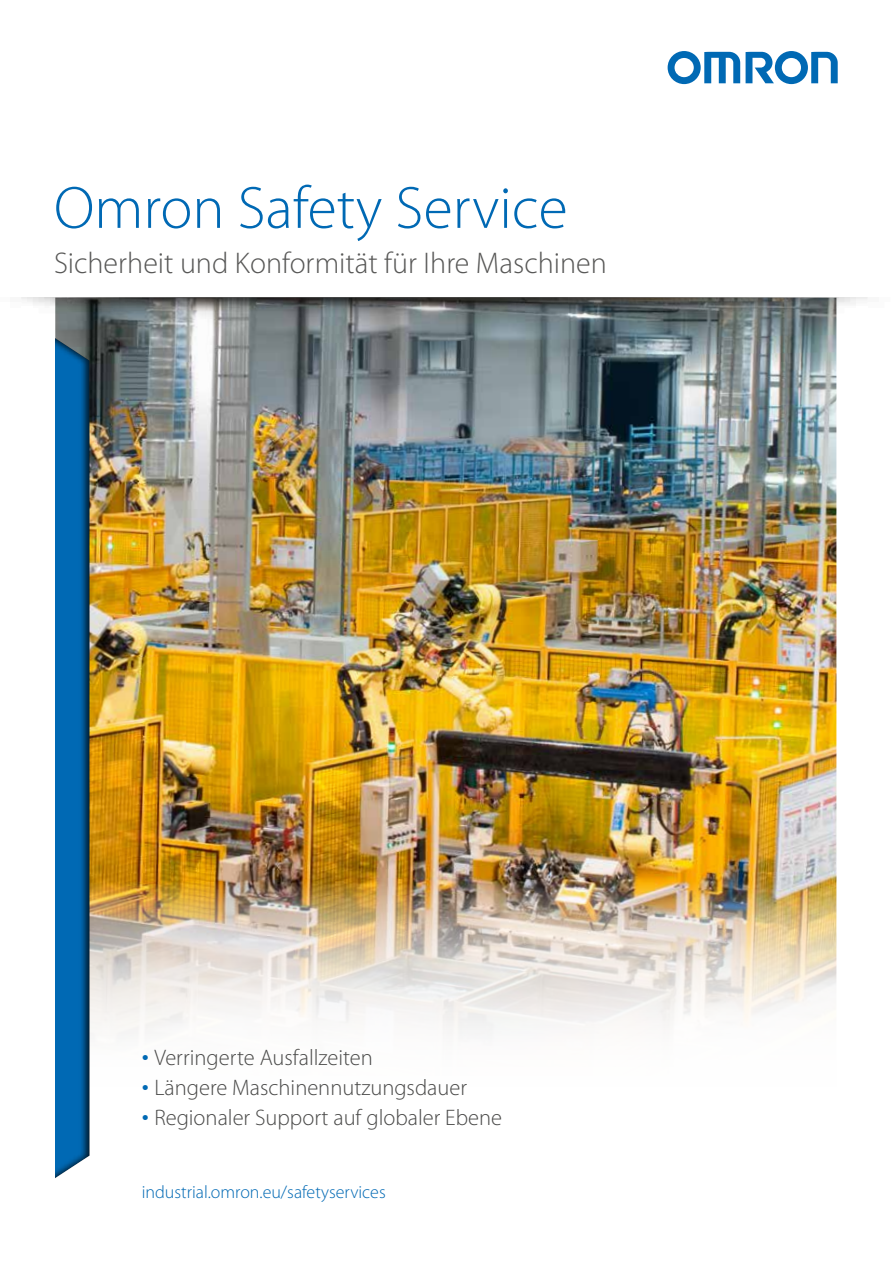
<style>
.page{position:relative;width:893px;height:1263px;background:#fff}
.page>*{position:absolute;margin:0;border:0;box-sizing:border-box;transform-origin:0 0}
.t1{font:300 60px "Myriad Pro";color:#0069b4}
.t2{font:300 30px "Myriad Pro";color:#575756}
.t3{font:300 22.5px "Myriad Pro";color:#4a4a49}
.t4{font:300 18px "Myriad Pro";color:#0069b4}
.s1{font-size:28.5px;color:#0069b4}
</style>
<div class="page">
<img style="left:55px;top:335px;width:781px;height:547px">
<img style="left:90px;top:882px;width:747px;height:152px">
<img style="left:21px;top:298px;width:847px;height:37px">
<svg style="left:668px;top:51px;width:72px;height:33px"></svg>
<svg style="left:746px;top:51px;width:92px;height:33px"></svg>
<div style="left:55px;top:338px;width:35px;height:840px;background:#000;opacity:.75"></div>
<h1 class="t1" style="left:54px;top:172px;width:515px">Omron Safety Service</h1>
<h2 class="t2" style="left:54px;top:245px;width:554px">Sicherheit und Konformität für Ihre Maschinen</h2>
<p class="t3" style="left:142px;top:1044px;width:233px"><span class="s1">•</span> Verringerte Ausfallzeiten</p>
<p class="t3" style="left:142px;top:1074px;width:327px"><span class="s1">•</span> Längere Maschinennutzungsdauer</p>
<p class="t3" style="left:142px;top:1104px;width:362px"><span class="s1">•</span> Regionaler Support auf globaler Ebene</p>
<p class="t4" style="left:142px;top:1181px;width:245px">industrial.omron.eu/safetyservices</p>
</div>
